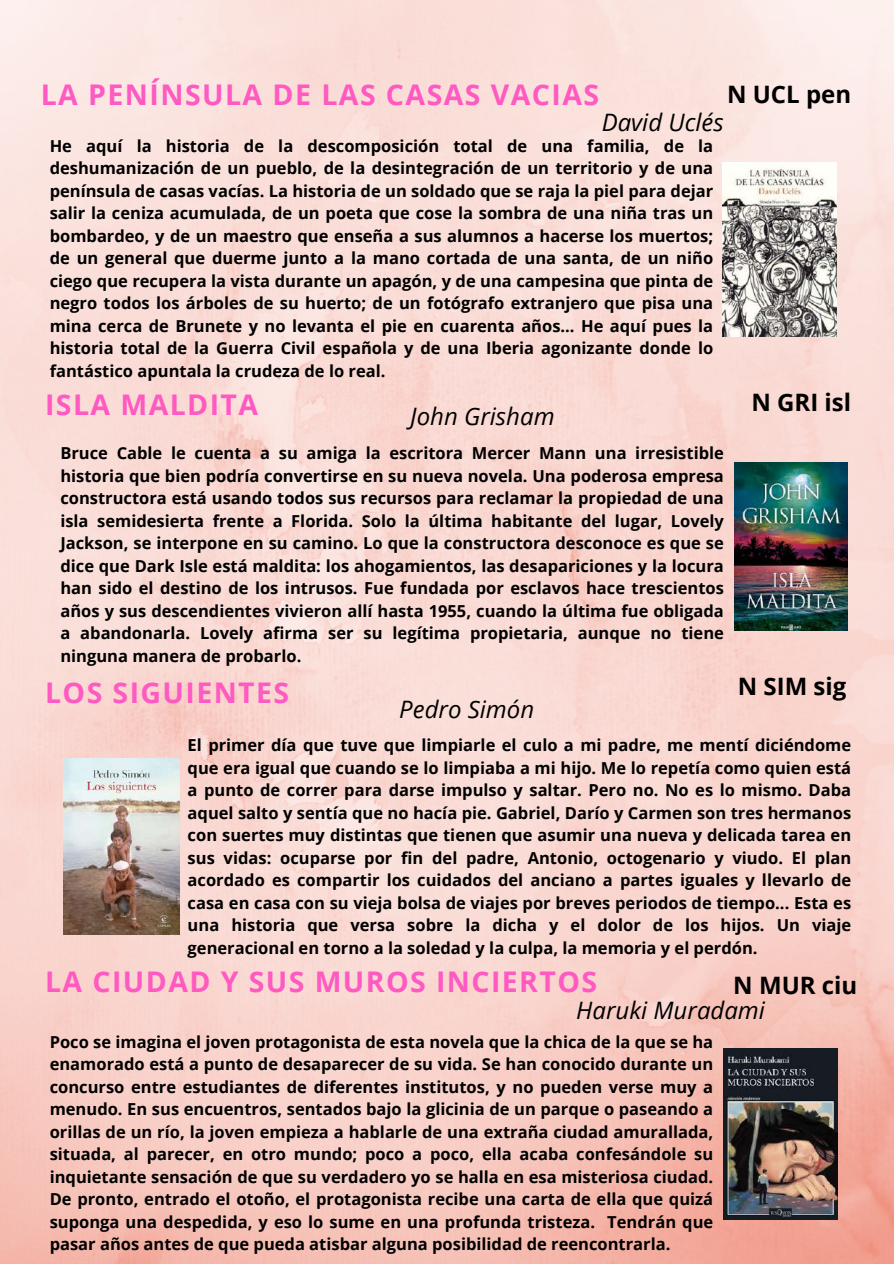
<style>
.page{position:relative;width:894px;height:1264px;background:#fff}
.page>*{position:absolute;margin:0;border:0;box-sizing:border-box;transform-origin:0 0}
.t1{font:700 28.5px "Open Sans";letter-spacing:.05em;color:#ff59c2}
.t2{font:italic 24px "Open Sans";color:#000}
.t3{font:700 24px "Open Sans";color:#000}
.t4{font:700 16.5px/22.5px "Open Sans";color:#000;text-align:justify}
</style>
<div class="page">
<img style="left:0;top:0;width:893px;height:1263px">
<img style="left:722px;top:162px;width:113px;height:174px">
<img style="left:733px;top:463px;width:114px;height:167px">
<img style="left:63px;top:758px;width:116px;height:176px">
<img style="left:723px;top:1048px;width:114px;height:171px">
<h1 class="t1" style="left:41px;top:74px;width:560px">LA PENÍNSULA DE LAS CASAS VACIAS</h1>
<h2 class="t3" style="left:726px;top:78px;width:126px">N UCL pen</h2>
<h2 class="t2" style="left:601px;top:106px;width:124px">David Uclés</h2>
<p class="t4" style="left:50px;top:134px;width:665px">He aquí la historia de la descomposición total de una familia, de la deshumanización de un pueblo, de la desintegración de un territorio y de una península de casas vacías. La historia de un soldado que se raja la piel para dejar salir la ceniza acumulada, de un poeta que cose la sombra de una niña tras un bombardeo, y de un maestro que enseña a sus alumnos a hacerse los muertos; de un general que duerme junto a la mano cortada de una santa, de un niño ciego que recupera la vista durante un apagón, y de una campesina que pinta de negro todos los árboles de su huerto; de un fotógrafo extranjero que pisa una mina cerca de Brunete y no levanta el pie en cuarenta años... He aquí pues la historia total de la Guerra Civil española y de una Iberia agonizante donde lo fantástico apuntala la crudeza de lo real.</p>
<h1 class="t1" style="left:45px;top:384px;width:214px">ISLA MALDITA</h1>
<h2 class="t2" style="left:410px;top:399px;width:146px">John Grisham</h2>
<p class="t4" style="left:60px;top:441px;width:665px">Bruce Cable le cuenta a su amiga la escritora Mercer Mann una irresistible historia que bien podría convertirse en su nueva novela. Una poderosa empresa constructora está usando todos sus recursos para reclamar la propiedad de una isla semidesierta frente a Florida. Solo la última habitante del lugar, Lovely Jackson, se interpone en su camino. Lo que la constructora desconoce es que se dice que Dark Isle está maldita: los ahogamientos, las desapariciones y la locura han sido el destino de los intrusos. Fue fundada por esclavos hace trescientos años y sus descendientes vivieron allí hasta 1955, cuando la última fue obligada a abandonarla. Lovely afirma ser su legítima propietaria, aunque no tiene ninguna manera de probarlo.</p>
<h2 class="t3" style="left:751px;top:385px;width:101px">N GRI isl</h2>
<h1 class="t1" style="left:45px;top:673px;width:245px">LOS SIGUIENTES</h1>
<h2 class="t3" style="left:737px;top:669px;width:110px">N SIM sig</h2>
<h2 class="t2" style="left:399px;top:692px;width:136px">Pedro Simón</h2>
<p class="t4" style="left:188px;top:733px;width:665px">El primer día que tuve que limpiarle el culo a mi padre, me mentí diciéndome que era igual que cuando se lo limpiaba a mi hijo. Me lo repetía como quien está a punto de correr para darse impulso y saltar. Pero no. No es lo mismo. Daba aquel salto y sentía que no hacía pie. Gabriel, Darío y Carmen son tres hermanos con suertes muy distintas que tienen que asumir una nueva y delicada tarea en sus vidas: ocuparse por fin del padre, Antonio, octogenario y viudo. El plan acordado es compartir los cuidados del anciano a partes iguales y llevarlo de casa en casa con su vieja bolsa de viajes por breves periodos de tiempo... Esta es una historia que versa sobre la dicha y el dolor de los hijos. Un viaje generacional en torno a la soledad y la culpa, la memoria y el perdón.</p>
<h1 class="t1" style="left:45px;top:961px;width:553px">LA CIUDAD Y SUS MUROS INCIERTOS</h1>
<h2 class="t2" style="left:576px;top:992px;width:190px">Haruki Muradami</h2>
<h2 class="t3" style="left:733px;top:968px;width:125px">N MUR ciu</h2>
<p class="t4" style="left:50px;top:1030px;width:665px">Poco se imagina el joven protagonista de esta novela que la chica de la que se ha enamorado está a punto de desaparecer de su vida. Se han conocido durante un concurso entre estudiantes de diferentes institutos, y no pueden verse muy a menudo. En sus encuentros, sentados bajo la glicinia de un parque o paseando a orillas de un río, la joven empieza a hablarle de una extraña ciudad amurallada, situada, al parecer, en otro mundo; poco a poco, ella acaba confesándole su inquietante sensación de que su verdadero yo se halla en esa misteriosa ciudad.<br>De pronto, entrado el otoño, el protagonista recibe una carta de ella que quizá suponga una despedida, y eso lo sume en una profunda tristeza. Tendrán que pasar años antes de que pueda atisbar alguna posibilidad de reencontrarla.</p>
</div>
